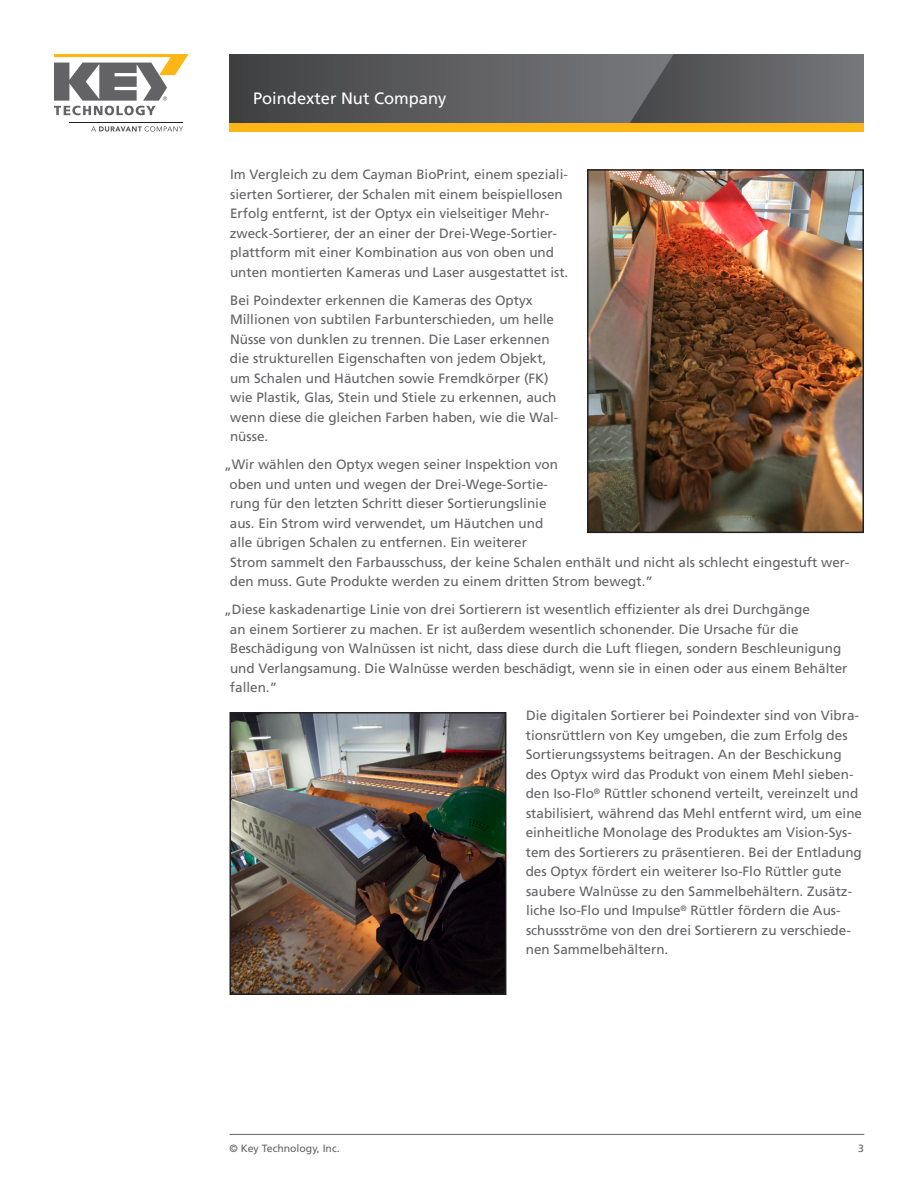
<style>
.page{position:relative;width:918px;height:1188px;background:#fff}
.page>*{position:absolute;margin:0;border:0;box-sizing:border-box;transform-origin:0 0}
.Document_Title__Head{font:16.5px "Frutiger LT Std";color:#fff}
.Main_Body_Text{font:13.5px/19.5px "Frutiger LT Std";color:#636366}
.t1{font:10.5px "Frutiger LT Std";color:#636366}
</style>
<div class="page">
<hr style="left:230px;top:1134px;width:634px;height:1px;background:#636366">
<svg style="left:230px;top:54px;width:400px;height:69px;background:#5a5a5c"></svg>
<svg style="left:630px;top:54px;width:234px;height:69px;background:#626366"></svg>
<div style="left:230px;top:123px;width:634px;height:9px;background:#fcb615"></div>
<svg style="left:54px;top:54px;width:135px;height:61px"></svg>
<svg style="left:91px;top:126px;width:92px;height:6px"></svg>
<hr style="left:69px;top:122px;width:114px;height:1px;background:#231f20">
<img style="left:590px;top:172px;width:271px;height:358px">
<div style="left:587px;top:169px;width:277px;height:364px;border:2px solid #231f20"></div>
<img style="left:233px;top:715px;width:270px;height:277px">
<div style="left:230px;top:712px;width:276px;height:283px;border:2px solid #231f20"></div>
<p class="Document_Title__Head" style="left:253px;top:88px;width:195px">Poindexter Nut Company</p>
<p class="Main_Body_Text" style="left:230px;top:165px;width:340px">Im Vergleich zu dem Cayman BioPrint, einem speziali&shy;sierten Sortierer, der Schalen mit einem beispiellosen Erfolg entfernt, ist der Optyx ein vielseitiger Mehr&shy;zweck-Sortierer, der an einer der Drei-Wege-Sortier&shy;plattform mit einer Kombination aus von oben und unten montierten Kameras und Laser ausgestattet ist.</p>
<p class="Main_Body_Text" style="left:230px;top:290px;width:330px">Bei Poindexter erkennen die Kameras des Optyx Millionen von subtilen Farbunterschieden, um helle Nüsse von dunklen zu trennen. Die Laser erkennen die strukturellen Eigenschaften von jedem Objekt, um Schalen und Häutchen sowie Fremdkörper (FK) wie Plastik, Glas, Stein und Stiele zu erkennen, auch wenn diese die gleichen Farben haben, wie die Wal&shy;nüsse.</p>
<p class="Main_Body_Text" style="left:230px;top:455px;width:621px;text-indent:-5px">„Wir wählen den Optyx wegen seiner Inspektion von<br>oben und unten und wegen der Drei-Wege-Sortie-<br>rung für den letzten Schritt dieser Sortierungslinie<br>aus. Ein Strom wird verwendet, um Häutchen und<br>alle übrigen Schalen zu entfernen. Ein weiterer<br>Strom sammelt den Farbausschuss, der keine Schalen enthält und nicht als schlecht eingestuft wer&shy;den muss. Gute Produkte werden zu einem dritten Strom bewegt.”</p>
<p class="Main_Body_Text" style="left:230px;top:600px;width:619px;text-indent:-6px">„Diese kaskadenartige Linie von drei Sortierern ist wesentlich effizienter als drei Durchgänge<br>an einem Sortierer zu machen. Er ist außerdem wesentlich schonender. Die Ursache für die Beschädigung von Walnüssen ist nicht, dass diese durch die Luft fliegen, sondern Beschleunigung und Verlangsamung. Die Walnüsse werden beschädigt, wenn sie in einen oder aus einem Behälter fallen.”</p>
<p class="Main_Body_Text" style="left:526px;top:706px;width:338px">Die digitalen Sortierer bei Poindexter sind von Vibra&shy;tionsrüttlern von Key umgeben, die zum Erfolg des Sortierungssystems beitragen. An der Beschickung des Optyx wird das Produkt von einem Mehl sieben&shy;den Iso-Flo<sup>®</sup> Rüttler schonend verteilt, vereinzelt und stabilisiert, während das Mehl entfernt wird, um eine einheitliche Monolage des Produktes am Vision-Sys&shy;tem des Sortierers zu präsentieren. Bei der Entladung des Optyx fördert ein weiterer Iso-Flo Rüttler gute saubere Walnüsse zu den Sammelbehältern. Zusätz&shy;liche Iso-Flo und Impulse<sup>®</sup> Rüttler fördern die Aus&shy;schussströme von den drei Sortierern zu verschiede&shy;nen Sammelbehältern.</p>
<p class="t1" style="left:230px;top:1142px;width:112px">© Key Technology, Inc.</p>
<p class="t1" style="left:858px;top:1142px;width:7px">3</p>
</div>
